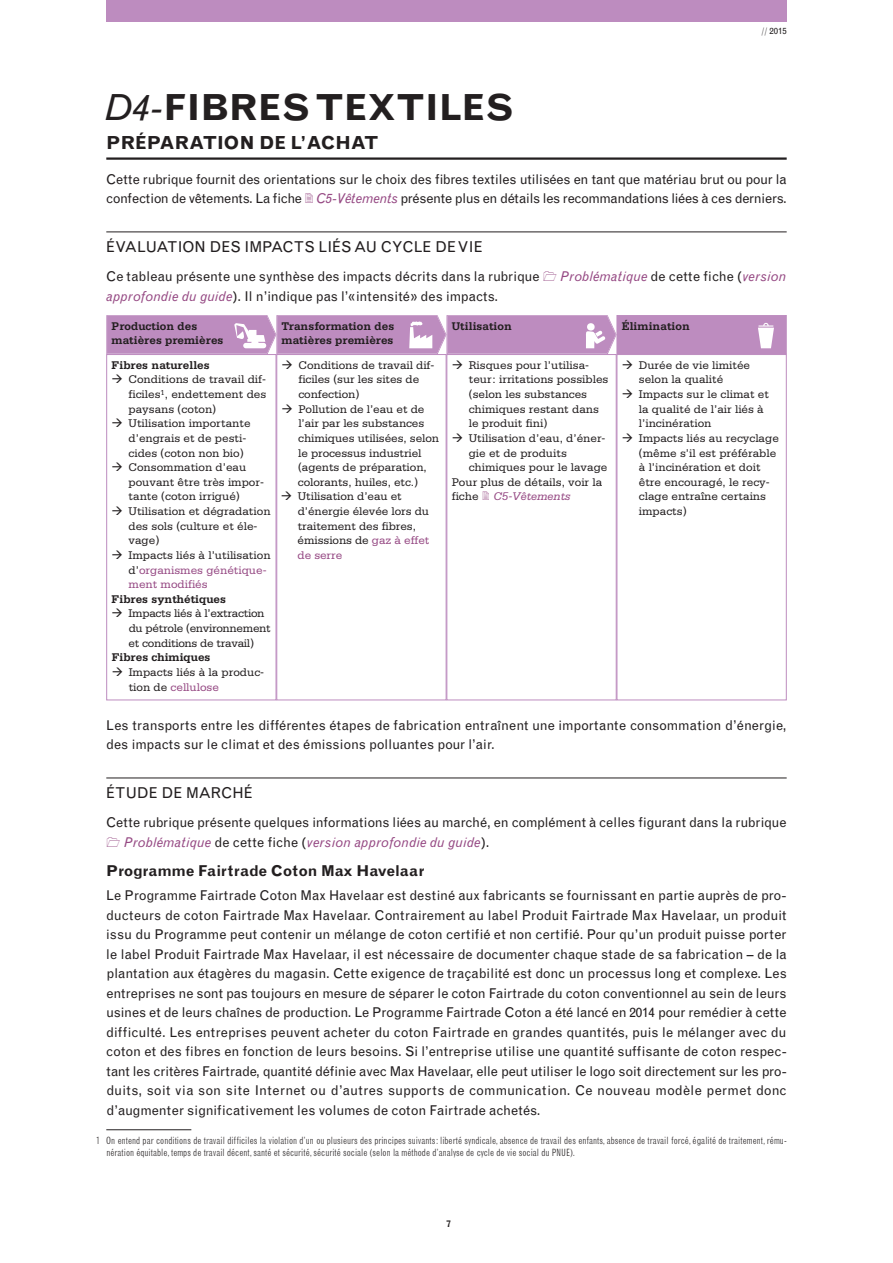
<style>
.page{position:relative;width:893px;height:1263px;background:#fff}
.page>*{position:absolute;margin:0;border:0;box-sizing:border-box;transform-origin:0 0}
.t1{font:700 36px "Grotesque";color:#231f20}
.t2{font:700 18px "Grotesque";color:#231f20}
.t3{font:15px "Grotesque";color:#231f20}
.t4{font:700 15px "Grotesque";color:#231f20}
.t5{font:13.5px/19.5px "Grotesque";letter-spacing:-.01em;color:#231f20}
.t6{font:italic 13.5px "Grotesque";letter-spacing:.01em;color:#964a84}
.t7{font:11.7px/14.5px "Serifa";color:#231f20}
.t8{font:700 11.7px/14.7px "Serifa";color:#231f20}
.t9{font:11.7px/14.7px "Serifa";letter-spacing:-.02em;color:#231f20}
.t10{font:italic 11.7px "Serifa";color:#964a84}
.t11{font:300 condensed 9.75px/12px "Grotesque";color:#231f20}
.t12{font:9px "Grotesque";color:#231f20}
.t13{font:700 9px "Grotesque";color:#231f20}
.s1{font-weight:400;font-style:italic}
.s2{font-weight:300}
.s3{font-style:italic;color:#964a84}
.s4{font-style:normal;color:#231f20}
.s5{color:#964a84}
</style>
<div class="page">
<hr style="left:106px;top:157px;width:681px;height:3px;background:#231f20">
<hr style="left:106px;top:231px;width:681px;height:1px;background:#231f20">
<hr style="left:106px;top:777px;width:681px;height:1px;background:#231f20">
<div style="left:617px;top:316px;width:169px;height:37px;background:#bd8cbf"></div>
<div style="left:617px;top:315px;width:170px;height:39px;border:1px solid #bd8cbf"></div>
<div style="left:106px;top:354px;width:170px;height:346px;border:1px solid #bd8cbf"></div>
<div style="left:276px;top:354px;width:170px;height:346px;border:1px solid #bd8cbf"></div>
<div style="left:446px;top:354px;width:171px;height:346px;border:1px solid #bd8cbf"></div>
<div style="left:617px;top:354px;width:170px;height:346px;border:1px solid #bd8cbf"></div>
<div style="left:106px;top:0;width:681px;height:21px;background:#bd8cbf"></div>
<hr style="left:106px;top:1129px;width:85px;height:1px;background:#231f20">
<svg style="left:758px;top:323px;width:16px;height:25px"></svg>
<svg style="left:106px;top:315px;width:511px;height:39px;background:#c296c4"></svg>
<h1 class="t1" style="left:106px;top:94px;width:410px"><span class="s1">D4-</span>FIBRES TEXTILES</h1>
<p class="t12" style="left:761px;top:28px;width:27px"><span class="s2">//</span> 2015</p>
<h2 class="t2" style="left:106px;top:136px;width:274px">PRÉPARATION DE L’ACHAT</h2>
<p class="t5" style="left:106px;top:170px;width:682px">Cette rubrique fournit des orientations sur le choix des fibres textiles utilisées en tant que matériau brut ou pour la confection de vêtements. La fiche <span class="s3">C5-Vêtements</span> présente plus en détails les recommandations liées à ces derniers.</p>
<p class="t3" style="left:106px;top:241px;width:378px">ÉVALUATION DES IMPACTS LIÉS AU CYCLE DE VIE</p>
<p class="t5" style="left:106px;top:268px;width:435px">Ce tableau présente une synthèse des impacts décrits dans la rubrique</p>
<p class="t6" style="left:560px;top:271px;width:228px">Problématique <span class="s4">de cette fiche (</span>version</p>
<p class="t5" style="left:106px;top:287px;width:394px"><span class="s3">approfondie du guide</span>). Il n’indique pas l’«intensité» des impacts.</p>
<p class="t8" style="left:112px;top:320px;width:113px">Production des matières premières</p>
<p class="t8" style="left:282px;top:320px;width:114px">Transformation des matières premières</p>
<p class="t8" style="left:452px;top:320px;width:62px">Utilisation</p>
<p class="t8" style="left:622px;top:320px;width:70px">Élimination</p>
<p class="t8" style="left:112px;top:359px;width:100px">Fibres naturelles</p>
<p class="t7" style="left:129px;top:373px;width:144px">Conditions de travail dif&shy;ficiles<sup>1</sup>, endettement des paysans (coton)<br>Utilisation importante d’engrais et de pesti&shy;cides (coton non bio)<br>Consommation d’eau pouvant être très impor&shy;tante (coton irrigué)<br>Utilisation et dégradation des sols (culture et éle&shy;vage)<br>Impacts liés à l’utilisation d’<span class="s5">organismes génétique&shy;ment modifiés</span></p>
<p class="t8" style="left:112px;top:593px;width:116px">Fibres synthétiques</p>
<p class="t9" style="left:129px;top:607px;width:144px">Impacts liés à l’extraction du pétrole (environnement et conditions de travail)</p>
<p class="t8" style="left:112px;top:651px;width:100px">Fibres chimiques</p>
<p class="t7" style="left:129px;top:666px;width:137px">Impacts liés à la produc&shy;tion de <span class="s5">cellulose</span></p>
<p class="t7" style="left:639px;top:359px;width:142px">Durée de vie limitée selon la qualité<br>Impacts sur le climat et la qualité de l’air liés à l’incinération<br>Impacts liés au recyclage (même s’il est préférable à l’incinération et doit être encouragé, le recy&shy;clage entraîne certains impacts)</p>
<p class="t7" style="left:298px;top:359px;width:143px">Conditions de travail dif&shy;ficiles (sur les sites de confection)<br>Pollution de l’eau et de l’air par les substances chimiques utilisées, selon le processus industriel (agents de préparation, colorants, huiles, etc.)<br>Utilisation d’eau et d’énergie élevée lors du traitement des fibres, émissions de <span class="s5">gaz à effet de serre</span></p>
<p class="t7" style="left:469px;top:359px;width:122px">Risques pour l’utilisa-</p>
<p class="t7" style="left:469px;top:373px;width:141px">teur: irritations possibles</p>
<p class="t7" style="left:469px;top:388px;width:120px">(selon les substances</p>
<p class="t7" style="left:469px;top:402px;width:132px">chimiques restant dans</p>
<p class="t7" style="left:469px;top:417px;width:80px">le produit fini)</p>
<p class="t7" style="left:469px;top:432px;width:138px">Utilisation d’eau, d’éner-</p>
<p class="t7" style="left:469px;top:446px;width:100px">gie et de produits</p>
<p class="t7" style="left:469px;top:461px;width:140px">chimiques pour le lavage</p>
<p class="t7" style="left:452px;top:476px;width:152px">Pour plus de détails, voir la</p>
<p class="t7" style="left:452px;top:490px;width:28px">fiche</p>
<p class="t10" style="left:493px;top:493px;width:79px">C5-Vêtements</p>
<p class="t5" style="left:106px;top:716px;width:682px">Les transports entre les différentes étapes de fabrication entraînent une importante consommation d’énergie, des impacts sur le climat et des émissions polluantes pour l’air.</p>
<p class="t3" style="left:106px;top:787px;width:148px">ÉTUDE DE MARCHÉ</p>
<p class="t5" style="left:124px;top:814px;width:664px;text-indent:-18px">Cette rubrique présente quelques informations liées au marché, en complément à celles figurant dans la rubrique<br><span class="s3">Problématique</span> de cette fiche (<span class="s3">version approfondie du guide</span>).</p>
<p class="t4" style="left:106px;top:865px;width:319px">Programme Fairtrade Coton Max Havelaar</p>
<p class="t5" style="left:106px;top:887px;width:682px;text-align:justify">Le Programme Fairtrade Coton Max Havelaar est destiné aux fabricants se fournissant en partie auprès de pro&shy;ducteurs de coton Fairtrade Max Havelaar. Contrairement au label Produit Fairtrade Max Havelaar, un produit issu du Programme peut contenir un mélange de coton certifié et non certifié. Pour qu’un produit puisse porter le label Produit Fairtrade Max Havelaar, il est nécessaire de documenter chaque stade de sa fabrication – de la plantation aux étagères du magasin. Cette exigence de traçabilité est donc un processus long et complexe. Les entreprises ne sont pas toujours en mesure de séparer le coton Fairtrade du coton conventionnel au sein de leurs usines et de leurs chaînes de production. Le Programme Fairtrade Coton a été lancé en 2014 pour remédier à cette difficulté. Les entreprises peuvent acheter du coton Fairtrade en grandes quantités, puis le mélanger avec du coton et des fibres en fonction de leurs besoins. Si l’entreprise utilise une quantité suffisante de coton respec&shy;tant les critères Fairtrade, quantité définie avec Max Havelaar, elle peut utiliser le logo soit directement sur les pro&shy;duits, soit via son site Internet ou d’autres supports de communication. Ce nouveau modèle permet donc d’augmenter significativement les volumes de coton Fairtrade achetés.</p>
<p class="t11" style="left:106px;top:1135px;width:682px;text-indent:-11px">1 On entend par conditions de travail difficiles la violation d’un ou plusieurs des principes suivants: liberté syndicale, absence de travail des enfants, absence de travail forcé, égalité de traitement, rému&shy;nération équitable, temps de travail décent, santé et sécurité, sécurité sociale (selon la méthode d’analyse de cycle de vie social du PNUE).</p>
<p class="t13" style="left:446px;top:1220px;width:6px">7</p>
</div>
